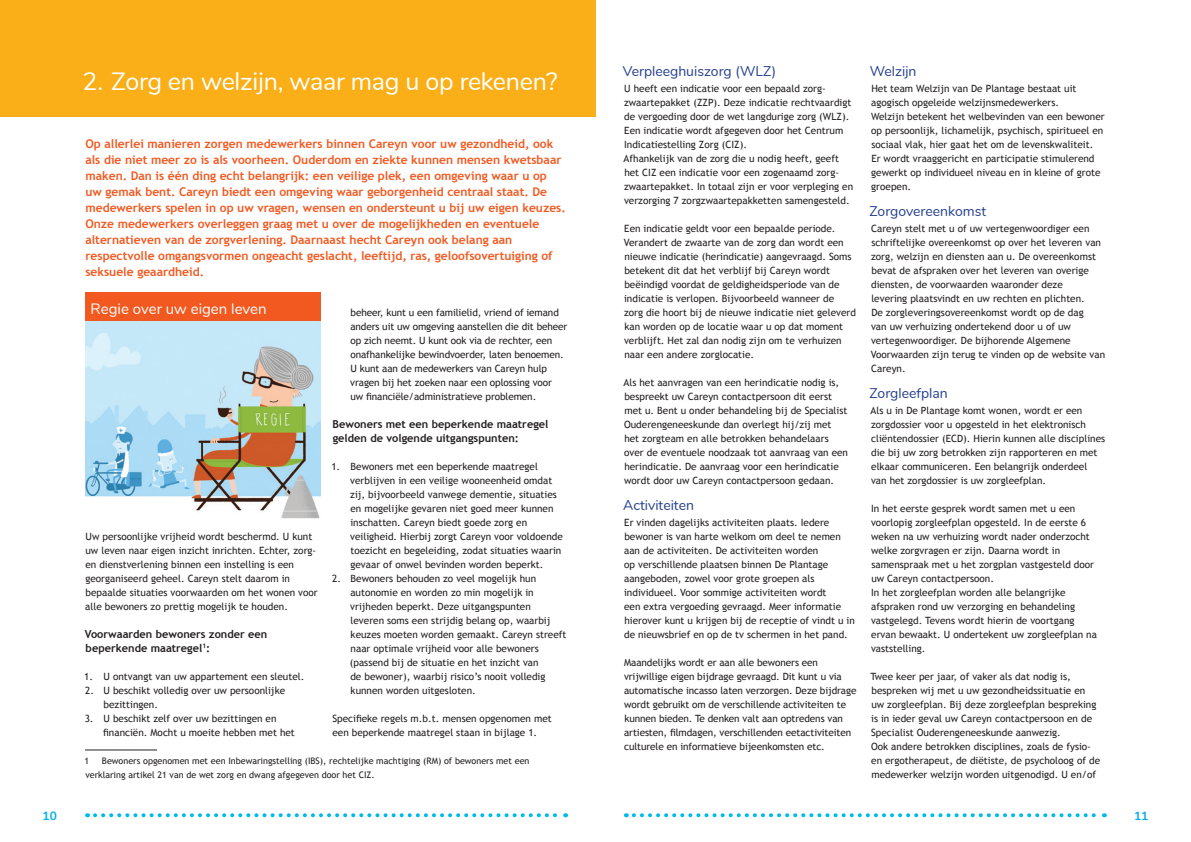
<style>
.page{position:relative;width:1191px;height:842px;background:#fff}
.page>*{position:absolute;margin:0;border:0;box-sizing:border-box;transform-origin:0 0}
.t1{font:25px "Nunito";letter-spacing:-.01em;color:#fff}
.Kopje_niveau_2{font:15px "Nunito";color:#fff}
.Kopje_niveau_3{font:14px "Nunito";color:#253f8e}
.Intro{font:700 12px/16px "Trebuchet MS";color:#f15921}
.t2{font:700 12px "Nunito";color:#00aeef}
.Kopje_niveau_4{font:700 11px/14px "Trebuchet MS";color:#231f20}
.Brood{font:10px/14px "Trebuchet MS";color:#231f20}
.Voetnoot{font:9px/14px "Trebuchet MS";color:#231f20}
</style>
<div class="page">
<svg style="left:634px;top:813px;width:471px;height:4px"></svg>
<svg style="left:95px;top:813px;width:471px;height:4px"></svg>
<div style="left:0;top:0;width:595px;height:116px;background:#faaf18"></div>
<hr style="left:85px;top:749px;width:72px;height:1px;background:#231f20">
<div style="left:85px;top:292px;width:235px;height:32px;background:#f15921"></div>
<img style="left:85px;top:322px;width:235px;height:197px">
<p class="t1" style="left:83px;top:63px;width:476px">2. Zorg en welzijn, waar mag u op rekenen?</p>
<p class="Intro" style="left:85px;top:136px;width:482px">Op allerlei manieren zorgen medewerkers binnen Careyn voor uw gezondheid, ook als die niet meer zo is als voorheen. Ouderdom en ziekte kunnen mensen kwetsbaar maken. Dan is één ding echt belangrijk: een veilige plek, een omgeving waar u op uw gemak bent. Careyn biedt een omgeving waar geborgenheid centraal staat. De medewerkers spelen in op uw vragen, wensen en ondersteunt u bij uw eigen keuzes.<br>Onze medewerkers overleggen graag met u over de mogelijkheden en eventuele alternatieven van de zorgverlening. Daarnaast hecht Careyn ook belang aan respectvolle omgangsvormen ongeacht geslacht, leeftijd, ras, geloofsovertuiging of seksuele geaardheid.</p>
<p class="Kopje_niveau_2" style="left:91px;top:298px;width:177px">Regie over uw eigen leven</p>
<p class="Brood" style="left:350px;top:306px;width:219px">beheer, kunt u een familielid, vriend of iemand anders uit uw omgeving aanstellen die dit beheer op zich neemt. U kunt ook via de rechter, een onafhankelijke bewindvoerder, laten benoemen.<br>U kunt aan de medewerkers van Careyn hulp vragen bij het zoeken naar een oplossing voor<br>uw financiële/administratieve problemen.</p>
<p class="Kopje_niveau_4" style="left:332px;top:417px;width:217px">Bewoners met een beperkende maatregel gelden de volgende uitgangspunten:</p>
<p class="Brood" style="left:350px;top:460px;width:214px;text-indent:-19px">1. Bewoners met een beperkende maatregel verblijven in een veilige wooneenheid omdat zij, bijvoorbeeld vanwege dementie, situaties en mogelijke gevaren niet goed meer kunnen inschatten. Careyn biedt goede zorg en veiligheid. Hierbij zorgt Careyn voor voldoende toezicht en begeleiding, zodat situaties waarin gevaar of onwel bevinden worden beperkt.</p>
<p class="Brood" style="left:350px;top:572px;width:218px;text-indent:-18px">2. Bewoners behouden zo veel mogelijk hun autonomie en worden zo min mogelijk in vrijheden beperkt. Deze uitgangspunten<br>leveren soms een strijdig belang op, waarbij keuzes moeten worden gemaakt. Careyn streeft naar optimale vrijheid voor alle bewoners (passend bij de situatie en het inzicht van<br>de bewoner), waarbij risico’s nooit volledig kunnen worden uitgesloten.</p>
<p class="Brood" style="left:332px;top:712px;width:221px">Specifieke regels m.b.t. mensen opgenomen met een beperkende maatregel staan in bijlage 1.</p>
<p class="Brood" style="left:85px;top:530px;width:234px">Uw persoonlijke vrijheid wordt beschermd. U kunt uw leven naar eigen inzicht inrichten. Echter, zorg&shy;en dienstverlening binnen een instelling is een georganiseerd geheel. Careyn stelt daarom in bepaalde situaties voorwaarden om het wonen voor alle bewoners zo prettig mogelijk te houden.</p>
<p class="Kopje_niveau_4" style="left:85px;top:627px;width:184px">Voorwaarden bewoners zonder een beperkende maatregel<sup>1</sup>:</p>
<p class="Brood" style="left:84px;top:670px;width:222px">1. U ontvangt van uw appartement een sleutel.</p>
<p class="Brood" style="left:104px;top:684px;width:183px;text-indent:-18px">2. U beschikt volledig over uw persoonlijke bezittingen.</p>
<p class="Brood" style="left:103px;top:712px;width:193px;text-indent:-18px">3. U beschikt zelf over uw bezittingen en financiën. Mocht u moeite hebben met het</p>
<p class="Voetnoot" style="left:85px;top:754px;width:446px;text-indent:17px">Bewoners opgenomen met een Inbewaringstelling (IBS), rechtelijke machtiging (RM) of bewoners met een verklaring artikel 21 van de wet zorg en dwang afgegeven door het CIZ.</p>
<p class="Voetnoot" style="left:85px;top:754px;width:6px">1</p>
<p class="Kopje_niveau_3" style="left:623px;top:61px;width:155px">Verpleeghuiszorg (WLZ)</p>
<p class="Brood" style="left:624px;top:82px;width:229px">U heeft een indicatie voor een bepaald zorg&shy;zwaartepakket (ZZP). Deze indicatie rechtvaardigt de vergoeding door de wet langdurige zorg (WLZ).<br>Een indicatie wordt afgegeven door het Centrum Indicatiestelling Zorg (CIZ).</p>
<p class="Brood" style="left:623px;top:152px;width:231px">Afhankelijk van de zorg die u nodig heeft, geeft het CIZ een indicatie voor een zogenaamd zorg&shy;zwaartepakket. In totaal zijn er voor verpleging en verzorging 7 zorgzwaartepakketten samengesteld.</p>
<p class="Brood" style="left:624px;top:222px;width:234px">Een indicatie geldt voor een bepaalde periode.<br>Verandert de zwaarte van de zorg dan wordt een nieuwe indicatie (herindicatie) aangevraagd. Soms betekent dit dat het verblijf bij Careyn wordt beëindigd voordat de geldigheidsperiode van de indicatie is verlopen. Bijvoorbeeld wanneer de<br>zorg die hoort bij de nieuwe indicatie niet geleverd kan worden op de locatie waar u op dat moment verblijft. Het zal dan nodig zijn om te verhuizen naar een andere zorglocatie.</p>
<p class="Brood" style="left:623px;top:376px;width:226px">Als het aanvragen van een herindicatie nodig is, bespreekt uw Careyn contactpersoon dit eerst met u. Bent u onder behandeling bij de Specialist Ouderengeneeskunde dan overlegt hij/zij met het zorgteam en alle betrokken behandelaars over de eventuele noodzaak tot aanvraag van een herindicatie. De aanvraag voor een herindicatie wordt door uw Careyn contactpersoon gedaan.</p>
<p class="Kopje_niveau_3" style="left:623px;top:495px;width:72px">Activiteiten</p>
<p class="Brood" style="left:624px;top:516px;width:232px">Er vinden dagelijks activiteiten plaats. Iedere bewoner is van harte welkom om deel te nemen aan de activiteiten. De activiteiten worden<br>op verschillende plaatsen binnen De Plantage aangeboden, zowel voor grote groepen als individueel. Voor sommige activiteiten wordt<br>een extra vergoeding gevraagd. Meer informatie hierover kunt u krijgen bij de receptie of vindt u in de nieuwsbrief en op de tv schermen in het pand.</p>
<p class="Brood" style="left:624px;top:656px;width:234px">Maandelijks wordt er aan alle bewoners een vrijwillige eigen bijdrage gevraagd. Dit kunt u via automatische incasso laten verzorgen. Deze bijdrage wordt gebruikt om de verschillende activiteiten te kunnen bieden. Te denken valt aan optredens van artiesten, filmdagen, verschillenden eetactiviteiten culturele en informatieve bijeenkomsten etc.</p>
<p class="Kopje_niveau_3" style="left:869px;top:61px;width:48px">Welzijn</p>
<p class="Brood" style="left:871px;top:82px;width:207px">Het team Welzijn van De Plantage bestaat uit agogisch opgeleide welzijnsmedewerkers.</p>
<p class="Brood" style="left:871px;top:110px;width:235px">Welzijn betekent het welbevinden van een bewoner op persoonlijk, lichamelijk, psychisch, spiritueel en sociaal vlak, hier gaat het om de levenskwaliteit.<br>Er wordt vraaggericht en participatie stimulerend gewerkt op individueel niveau en in kleine of grote groepen.</p>
<p class="Kopje_niveau_3" style="left:869px;top:201px;width:118px">Zorgovereenkomst</p>
<p class="Brood" style="left:871px;top:222px;width:236px">Careyn stelt met u of uw vertegenwoordiger een schriftelijke overeenkomst op over het leveren van zorg, welzijn en diensten aan u. De overeenkomst bevat de afspraken over het leveren van overige diensten, de voorwaarden waaronder deze<br>levering plaatsvindt en uw rechten en plichten.<br>De zorgleveringsovereenkomst wordt op de dag<br>van uw verhuizing ondertekend door u of uw vertegenwoordiger. De bijhorende Algemene Voorwaarden zijn terug te vinden op de website van Careyn.</p>
<p class="Kopje_niveau_3" style="left:869px;top:383px;width:80px">Zorgleefplan</p>
<p class="Brood" style="left:870px;top:404px;width:236px">Als u in De Plantage komt wonen, wordt er een zorgdossier voor u opgesteld in het elektronisch cliëntendossier (ECD). Hierin kunnen alle disciplines die bij uw zorg betrokken zijn rapporteren en met elkaar communiceren. Een belangrijk onderdeel<br>van het zorgdossier is uw zorgleefplan.</p>
<p class="Brood" style="left:871px;top:502px;width:225px">In het eerste gesprek wordt samen met u een voorlopig zorgleefplan opgesteld. In de eerste 6 weken na uw verhuizing wordt nader onderzocht welke zorgvragen er zijn. Daarna wordt in samenspraak met u het zorgplan vastgesteld door uw Careyn contactpersoon.</p>
<p class="Brood" style="left:871px;top:586px;width:227px">In het zorgleefplan worden alle belangrijke afspraken rond uw verzorging en behandeling vastgelegd. Tevens wordt hierin de voortgang ervan bewaakt. U ondertekent uw zorgleefplan na vaststelling.</p>
<p class="Brood" style="left:870px;top:670px;width:227px">Twee keer per jaar, of vaker als dat nodig is, bespreken wij met u uw gezondheidssituatie en uw zorgleefplan. Bij deze zorgleefplan bespreking is in ieder geval uw Careyn contactpersoon en de Specialist Ouderengeneeskunde aanwezig.</p>
<p class="Brood" style="left:871px;top:740px;width:230px">Ook andere betrokken disciplines, zoals de fysio&shy;en ergotherapeut, de diëtiste, de psycholoog of de medewerker welzijn worden uitgenodigd. U en/of</p>
<p class="t2" style="left:43px;top:807px;width:16px">10</p>
<p class="t2" style="left:1134px;top:807px;width:16px">11</p>
</div>
